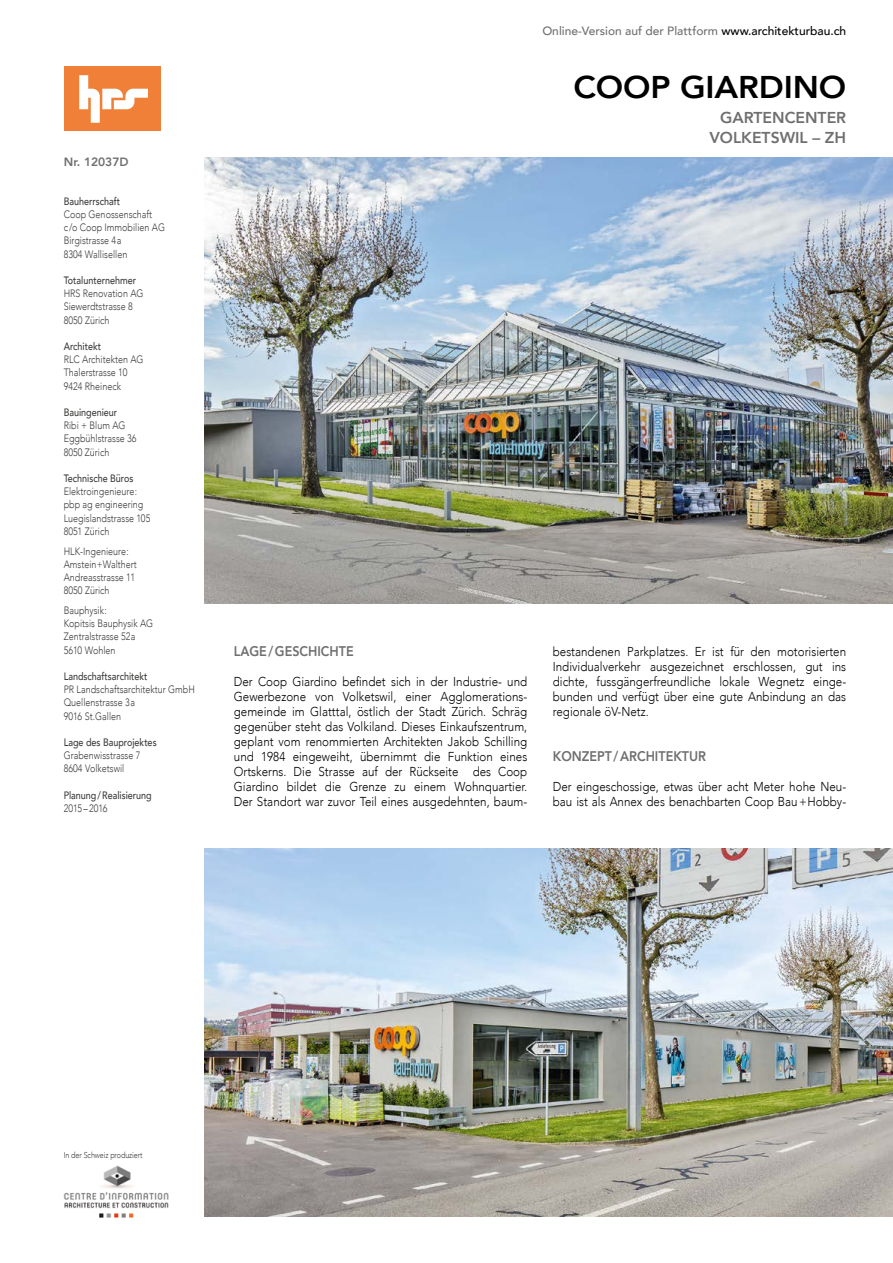
<style>
.page{position:relative;width:893px;height:1263px;background:#fff}
.page>*{position:absolute;margin:0;border:0;box-sizing:border-box;transform-origin:0 0}
.t1{font:800 31.35px "Avenir";letter-spacing:-.005em;color:#000;scale:1.05 1}
.t2{font:800 15.75px/19.5px "Avenir";color:#706f6f;text-align:right}
.t3{font:800 13.95px "Avenir";color:#706f6f;scale:.9 1}
.t4{font:300 12.9px/15px "Avenir";color:#000;text-align:justify;scale:.9 1}
.t5{font:500 12px "Avenir";color:#706f6f}
.t6{font:800 12px "Avenir";color:#706f6f}
.t7{font:300 10.65px/13.2px "Avenir";color:#3c3c3b;scale:.84 1}
.t8{font:500 10.65px "Avenir";color:#3c3c3b;scale:.84 1}
.t9{font:300 10.65px "Avenir";letter-spacing:-.02em;color:#3c3c3b;scale:.84 1}
.t10{font:300 8.55px "Avenir";letter-spacing:-.01em;color:#3c3c3b;scale:.84 1}
.s1{color:#000}
</style>
<div class="page">
<img style="left:204px;top:157px;width:689px;height:447px">
<img style="left:63px;top:1165px;width:106px;height:53px">
<img style="left:204px;top:848px;width:689px;height:368px">
<div style="left:64px;top:67px;width:97px;height:64px;background:#f07f38"></div>
<svg style="left:79px;top:75px;width:69px;height:48px"></svg>
<p class="t6" style="left:64px;top:153px;width:66px">Nr. 12037D</p>
<p class="t8" style="left:64px;top:192px;width:69px">Bauherrschaft</p>
<p class="t7" style="left:64px;top:208px;width:122px">Coop Genossenschaft c/o Coop Immobilien AG<br>Birgistrasse 4a<br>8304 Wallisellen</p>
<p class="t8" style="left:64px;top:271px;width:88px">Totalunternehmer</p>
<p class="t7" style="left:64px;top:287px;width:96px">HRS Renovation AG<br>Siewerdtstrasse 8<br>8050 Zürich</p>
<p class="t8" style="left:64px;top:337px;width:46px">Architekt</p>
<p class="t7" style="left:64px;top:353px;width:97px">RLC Architekten AG<br>Thalerstrasse 10<br>9424 Rheineck</p>
<p class="t8" style="left:64px;top:403px;width:65px">Bauingenieur</p>
<p class="t7" style="left:64px;top:419px;width:88px">Ribi + Blum AG<br>Eggbühlstrasse 36<br>8050 Zürich</p>
<p class="t8" style="left:64px;top:469px;width:84px">Technische Büros</p>
<p class="t7" style="left:64px;top:485px;width:105px">Elektroingenieure: pbp ag engineering<br>Luegislandstrasse 105<br>8051 Zürich</p>
<p class="t7" style="left:64px;top:544px;width:89px">HLK-Ingenieure:<br>Amstein+Walthert<br>Andreasstrasse 11<br>8050 Zürich</p>
<p class="t7" style="left:64px;top:604px;width:108px">Bauphysik:<br>Kopitsis Bauphysik AG<br>Zentralstrasse 52a<br>5610 Wohlen</p>
<p class="t8" style="left:64px;top:667px;width:101px">Landschaftsarchitekt</p>
<p class="t7" style="left:64px;top:683px;width:158px">PR Landschaftsarchitektur GmbH<br>Quellenstrasse 3a<br>9016 St.Gallen</p>
<p class="t8" style="left:64px;top:733px;width:112px">Lage des Bauprojektes</p>
<p class="t7" style="left:64px;top:749px;width:93px">Grabenwisstrasse 7<br>8604 Volketswil</p>
<p class="t8" style="left:64px;top:786px;width:106px">Planung/Realisierung</p>
<p class="t9" style="left:64px;top:802px;width:53px">2015 –2016</p>
<p class="t5" style="left:542px;top:20px;width:305px">Online-Version auf der Plattform <span class="s1">www.architekturbau.ch</span></p>
<h1 class="t1" style="left:573px;top:63px;width:261px">COOP GIARDINO</h1>
<p class="t2" style="left:709px;top:108px;width:138px">GARTENCENTER<br>VOLKETSWIL – ZH</p>
<p class="t3" style="left:234px;top:640px;width:135px">LAGE/GESCHICHTE</p>
<p class="t4" style="left:234px;top:674px;width:327px">Der Coop Giardino befindet sich in der Industrie- und Gewerbezone von Volketswil, einer Agglomerations&shy;gemeinde im Glatttal, östlich der Stadt Zürich. Schräg gegenüber steht das Volkiland. Dieses Einkaufszentrum, geplant vom renommierten Architekten Jakob Schilling und 1984 eingeweiht, übernimmt die Funktion eines Ortskerns. Die Strasse auf der Rückseite des Coop Giardino bildet die Grenze zu einem Wohnquartier.<br>Der Standort war zuvor Teil eines ausgedehnten, baum-</p>
<p class="t4" style="left:553px;top:644px;width:327px">bestandenen Parkplatzes. Er ist für den motorisierten Individualverkehr ausgezeichnet erschlossen, gut ins dichte, fussgängerfreundliche lokale Wegnetz einge&shy;bunden und verfügt über eine gute Anbindung an das regionale öV-Netz.</p>
<p class="t3" style="left:553px;top:745px;width:172px">KONZEPT/ARCHITEKTUR</p>
<p class="t4" style="left:553px;top:779px;width:327px">Der eingeschossige, etwas über acht Meter hohe Neu&shy;bau ist als Annex des benachbarten Coop Bau+Hobby-</p>
<p class="t10" style="left:64px;top:1149px;width:95px">In der Schweiz produziert</p>
</div>
